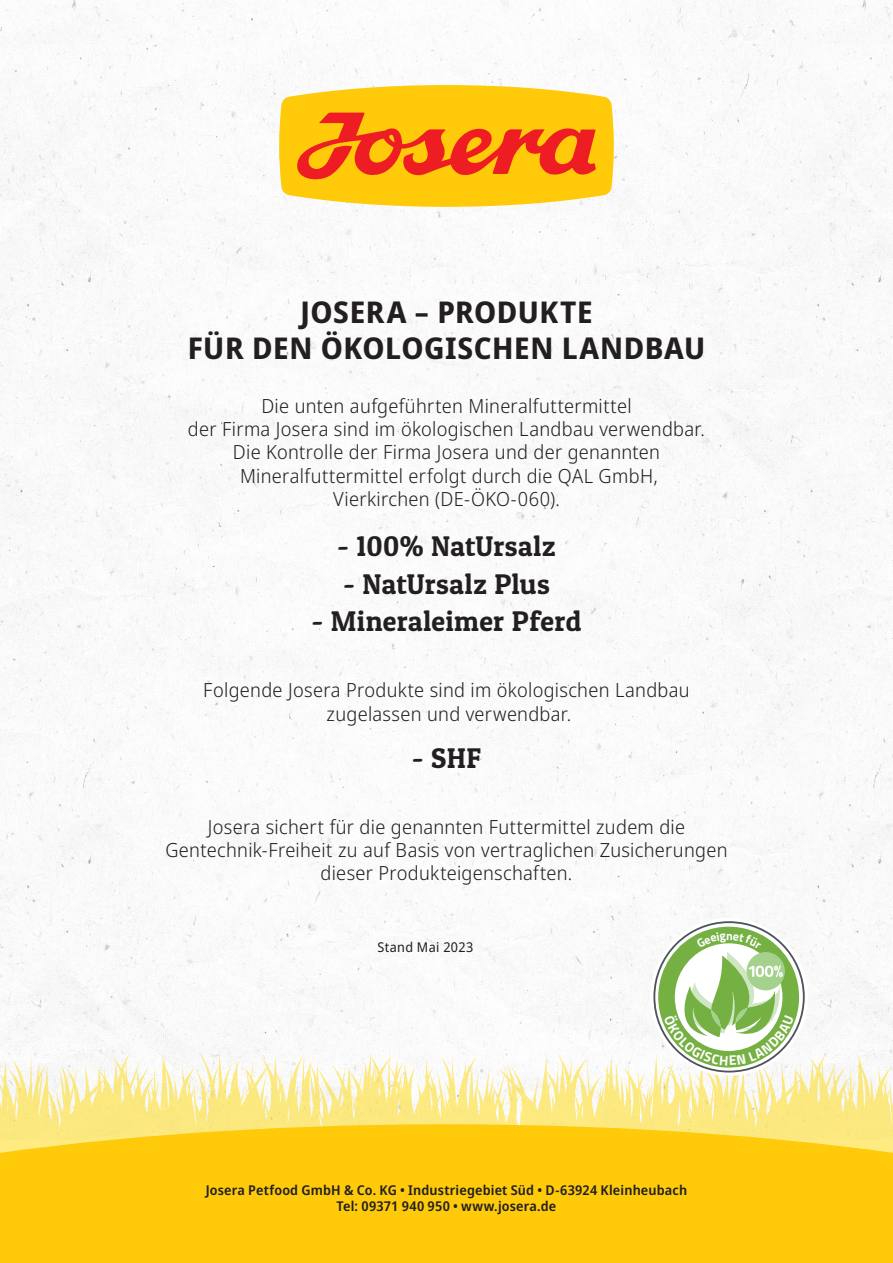
<style>
.page{position:relative;width:893px;height:1263px;background:#fff}
.page>*{position:absolute;margin:0;border:0;box-sizing:border-box;transform-origin:0 0}
.t1{font:700 30px/36px "Noto Sans Display";letter-spacing:.02em;color:#231f20;text-align:center}
.t2{font:28.5px "Patua One";letter-spacing:.015em;color:#231f20}
.t3{font:300 19.5px/23.4px "Noto Sans Display";letter-spacing:.015em;color:#231f20;text-align:center}
.t4{font:600 13.5px/16.2px "Noto Sans Display";letter-spacing:.015em;color:#231f20;text-align:center}
.t5{font:italic 13.5px "Noto Sans Display";letter-spacing:.03em;color:#231f20}
</style>
<div class="page">
<img style="left:0;top:0;width:893px;height:1051px">
<svg style="left:0;top:1051px;width:419px;height:73px"></svg>
<svg style="left:419px;top:1051px;width:474px;height:73px"></svg>
<svg style="left:0;top:1124px;width:893px;height:139px;background:#fdcc12"></svg>
<svg style="left:279px;top:85px;width:335px;height:122px;background:#faab22"></svg>
<svg style="left:653px;top:921px;width:152px;height:151px"></svg>
<h1 class="t1" style="left:188px;top:295px;width:519px">JOSERA – PRODUKTE<br>FÜR DEN ÖKOLOGISCHEN LANDBAU</h1>
<p class="t3" style="left:188px;top:394px;width:519px">Die unten aufgeführten Mineralfuttermittel<br>der Firma Josera sind im ökologischen Landbau verwendbar.<br>Die Kontrolle der Firma Josera und der genannten Mineralfuttermittel erfolgt durch die QAL GmbH, Vierkirchen (DE-ÖKO-060).</p>
<h2 class="t2" style="left:337px;top:529px;width:220px">- 100% NatUrsalz</h2>
<h2 class="t2" style="left:343px;top:566px;width:208px">- NatUrsalz Plus</h2>
<h2 class="t2" style="left:311px;top:604px;width:272px">- Mineraleimer Pferd</h2>
<p class="t3" style="left:203px;top:679px;width:488px">Folgende Josera Produkte sind im ökologischen Landbau zugelassen und verwendbar.</p>
<h2 class="t2" style="left:412px;top:740px;width:71px">- SHF</h2>
<p class="t3" style="left:165px;top:815px;width:564px">Josera sichert für die genannten Futtermittel zudem die<br>Gentechnik-Freiheit zu auf Basis von vertraglichen Zusicherungen dieser Produkteigenschaften.</p>
<p class="t5" style="left:377px;top:938px;width:97px">Stand Mai 2023</p>
<p class="t4" style="left:206px;top:1182px;width:483px">Josera Petfood GmbH &amp; Co. KG • Industriegebiet Süd • D-63924 Kleinheubach<br>Tel: 09371 940 950 • www.josera.de</p>
</div>
